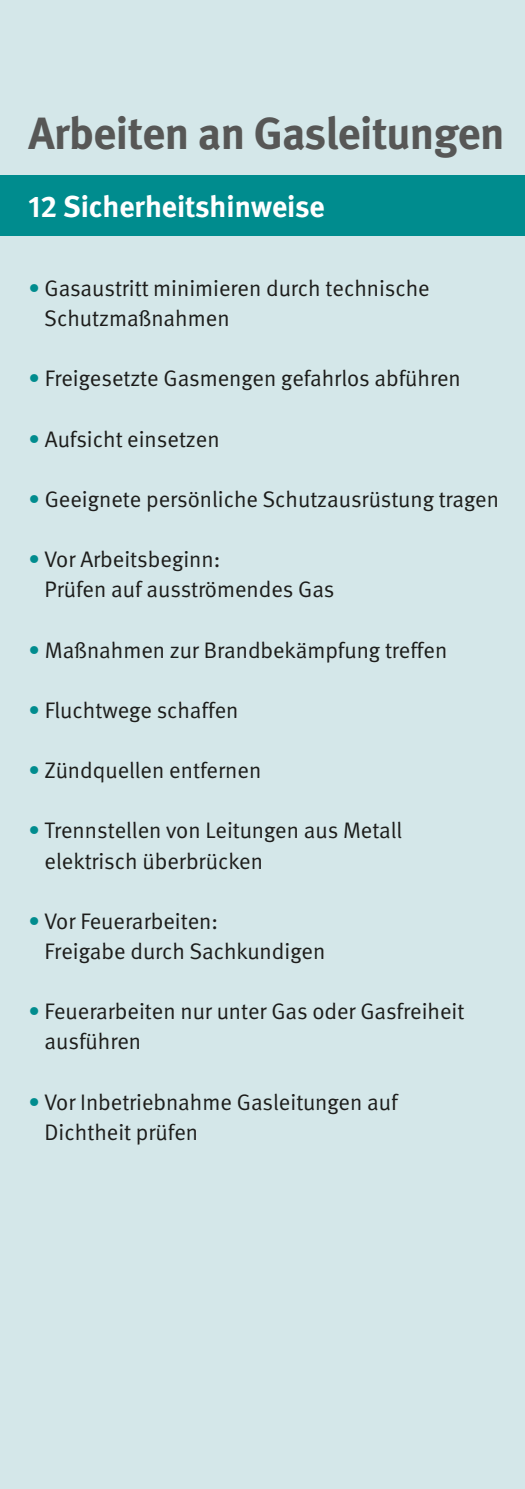
<style>
.page{position:relative;width:525px;height:1489px;background:#fff}
.page>*{position:absolute;margin:0;border:0;box-sizing:border-box;transform-origin:0 0}
.t1{font:700 45px "DGUV Meta";letter-spacing:-.01em;color:#575756}
.t2{font:700 30px "DGUV Meta";color:#fff}
.t3{font:22.5px/30px "DGUV Meta";color:#1d1d1b}
.s1{color:#008c8e}
</style>
<div class="page">
<div style="left:0;top:0;width:524px;height:1488px;background:#d4e7e9"></div>
<div style="left:0;top:175px;width:524px;height:61px;background:#008c8e"></div>
<h1 class="t1" style="left:28px;top:116px;width:477px">Arbeiten an Gasleitungen</h1>
<h2 class="t2" style="left:28px;top:194px;width:298px">12 Sicherheitshinweise</h2>
<p class="t3" style="left:44px;top:275px;width:387px;text-indent:-16px"><span class="s1">•</span> Gasaustritt minimieren durch technische<br>Schutzmaßnahmen</p>
<p class="t3" style="left:28px;top:365px;width:434px"><span class="s1">•</span> Freigesetzte Gasmengen gefahrlos abführen</p>
<p class="t3" style="left:28px;top:425px;width:193px"><span class="s1">•</span> Aufsicht einsetzen</p>
<p class="t3" style="left:28px;top:486px;width:472px"><span class="s1">•</span> Geeignete persönliche Schutzausrüstung tragen</p>
<p class="t3" style="left:45px;top:546px;width:291px;text-indent:-16px"><span class="s1">•</span> Vor Arbeitsbeginn:<br>Prüfen auf ausströmendes Gas</p>
<p class="t3" style="left:28px;top:636px;width:420px"><span class="s1">•</span> Maßnahmen zur Brandbekämpfung treffen</p>
<p class="t3" style="left:28px;top:696px;width:211px"><span class="s1">•</span> Fluchtwege schaffen</p>
<p class="t3" style="left:28px;top:757px;width:234px"><span class="s1">•</span> Zündquellen entfernen</p>
<p class="t3" style="left:45px;top:817px;width:359px;text-indent:-16px"><span class="s1">•</span> Trennstellen von Leitungen aus Metall elektrisch überbrücken</p>
<p class="t3" style="left:45px;top:907px;width:282px;text-indent:-16px"><span class="s1">•</span> Vor Feuerarbeiten:<br>Freigabe durch Sachkundigen</p>
<p class="t3" style="left:45px;top:998px;width:421px;text-indent:-16px"><span class="s1">•</span> Feuerarbeiten nur unter Gas oder Gasfreiheit ausführen</p>
<p class="t3" style="left:45px;top:1088px;width:354px;text-indent:-16px"><span class="s1">•</span> Vor Inbetriebnahme Gasleitungen auf<br>Dichtheit prüfen</p>
</div>
